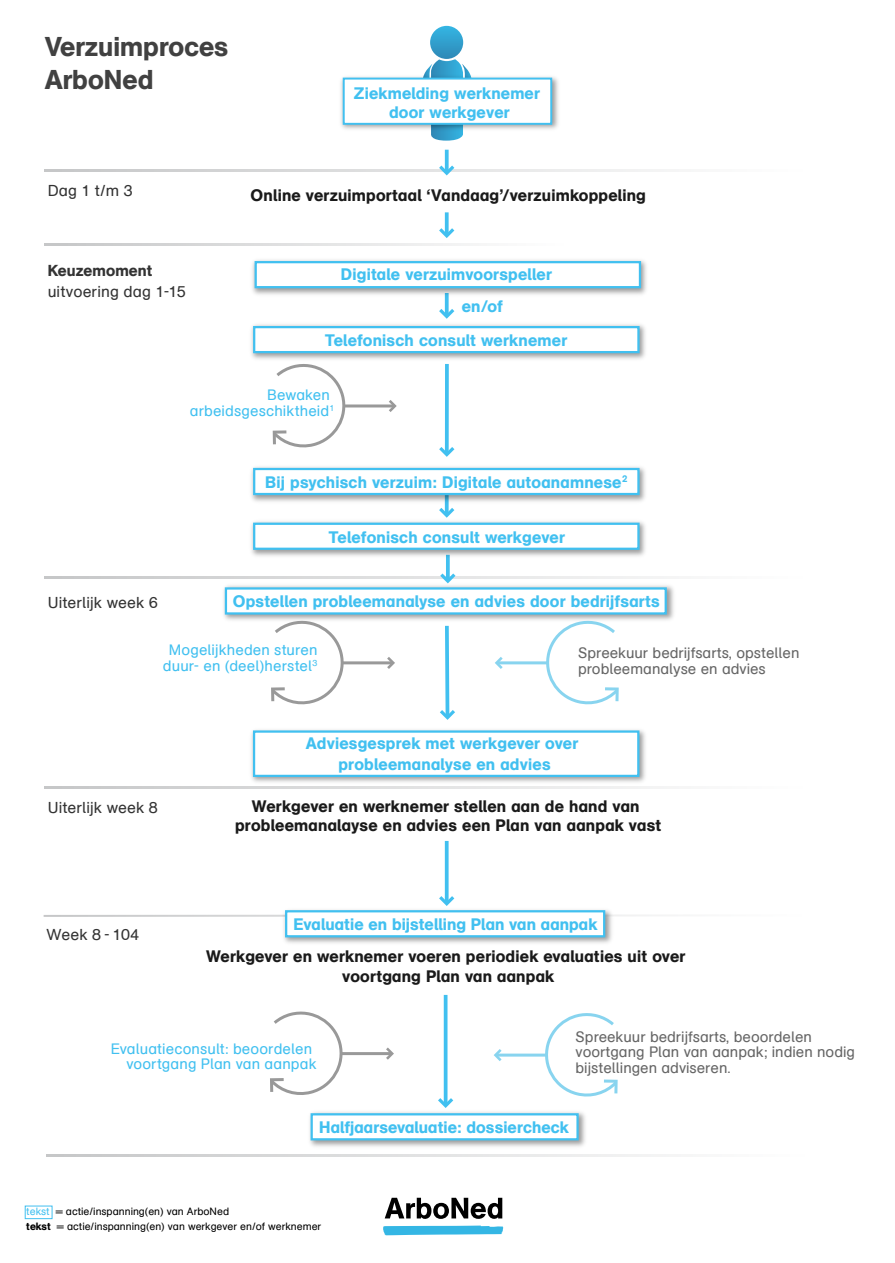
<style>
.page{position:relative;width:895px;height:1263px;background:#fff}
.page>*{position:absolute;margin:0;border:0;box-sizing:border-box;transform-origin:0 0}
.t1{font:27px/32.4px "AG Schoolbook Medium A";color:#414141}
.t2{font:16.5px/21px "AG Schoolbook Medium A";letter-spacing:.01em;color:#41c0f0;text-align:center}
.t3{font:16.5px/19.8px "AG Schoolbook Medium A";letter-spacing:.015em;color:#1a1a1a;text-align:center}
.t4{font:15.75px "AG Schoolbook Regular A";letter-spacing:.005em;color:#333}
.t5{font:15.75px "AG Schoolbook Medium A";letter-spacing:.005em;color:#333}
.t6{font:15px/15.6px "AG Schoolbook Regular A";color:#666}
.t7{font:15px/15.6px "AG Schoolbook Regular A";letter-spacing:.01em;color:#41c0f0;text-align:right}
.t8{font:10.5px/15px "AG Schoolbook Regular A";color:#000}
.s1{color:#41c0f0}
.s2{font-family:"AG Schoolbook Medium A"}
</style>
<div class="page">
<svg style="left:46px;top:1154px;width:623px;height:3px;background:#dcddde"></svg>
<svg style="left:44px;top:914px;width:622px;height:3px"></svg>
<svg style="left:45px;top:243px;width:428px;height:3px"></svg>
<svg style="left:45px;top:576px;width:622px;height:3px;background:#dcddde"></svg>
<svg style="left:45px;top:169px;width:622px;height:3px;background:#dcddde"></svg>
<svg style="left:383px;top:1225px;width:120px;height:10px"></svg>
<svg style="left:384px;top:1198px;width:118px;height:21px"></svg>
<hr style="left:445px;top:150px;width:3px;height:22px;background:#41c0f0">
<svg style="left:439px;top:166px;width:15px;height:9px"></svg>
<hr style="left:445px;top:212px;width:3px;height:22px;background:#41c0f0">
<svg style="left:439px;top:228px;width:15px;height:10px"></svg>
<hr style="left:445px;top:293px;width:3px;height:22px;background:#41c0f0">
<svg style="left:439px;top:309px;width:15px;height:10px"></svg>
<svg style="left:445px;top:364px;width:4px;height:83px"></svg>
<svg style="left:439px;top:447px;width:15px;height:10px"></svg>
<hr style="left:445px;top:492px;width:3px;height:22px;background:#41c0f0">
<svg style="left:439px;top:508px;width:15px;height:10px"></svg>
<hr style="left:446px;top:555px;width:3px;height:25px;background:#41c0f0">
<svg style="left:440px;top:573px;width:15px;height:9px"></svg>
<svg style="left:45px;top:786px;width:622px;height:2px"></svg>
<svg style="left:440px;top:625px;width:15px;height:95px"></svg>
<hr style="left:445px;top:841px;width:3px;height:61px;background:#41c0f0">
<svg style="left:439px;top:896px;width:15px;height:9px"></svg>
<svg style="left:443px;top:995px;width:4px;height:103px"></svg>
<svg style="left:438px;top:1098px;width:15px;height:9px"></svg>
<img style="left:251px;top:467px;width:395px;height:37px">
<div style="left:253px;top:468px;width:386px;height:27px;background:#fff;border:2px solid #41c0f0"></div>
<img style="left:252px;top:260px;width:395px;height:37px">
<div style="left:254px;top:261px;width:387px;height:27px;background:#fff;border:2px solid #41c0f0"></div>
<img style="left:251px;top:324px;width:395px;height:35px">
<div style="left:253px;top:326px;width:386px;height:27px;background:#fff;border:2px solid #41c0f0"></div>
<img style="left:251px;top:521px;width:395px;height:39px">
<div style="left:253px;top:523px;width:386px;height:27px;background:#fff;border:2px solid #41c0f0"></div>
<img style="left:223px;top:582px;width:451px;height:38px">
<div style="left:225px;top:587px;width:441px;height:28px;background:#fff;border:2px solid #41c0f0"></div>
<img style="left:309px;top:1107px;width:277px;height:40px">
<div style="left:310px;top:1113px;width:268px;height:27px;background:#fff;border:2px solid #41c0f0"></div>
<img style="left:280px;top:905px;width:334px;height:38px">
<div style="left:285px;top:910px;width:320px;height:27px;background:#fff;border:2px solid #41c0f0"></div>
<svg style="left:543px;top:618px;width:78px;height:87px"></svg>
<hr style="left:497px;top:661px;width:50px;height:3px;background:#88d4ef">
<svg style="left:495px;top:657px;width:7px;height:12px"></svg>
<svg style="left:269px;top:618px;width:77px;height:87px"></svg>
<hr style="left:342px;top:661px;width:50px;height:3px;background:#999">
<svg style="left:387px;top:657px;width:8px;height:12px"></svg>
<svg style="left:272px;top:364px;width:76px;height:84px"></svg>
<hr style="left:344px;top:404px;width:49px;height:3px;background:#999">
<svg style="left:389px;top:400px;width:7px;height:12px"></svg>
<svg style="left:270px;top:1011px;width:75px;height:84px"></svg>
<hr style="left:341px;top:1052px;width:50px;height:3px;background:#999">
<svg style="left:386px;top:1047px;width:8px;height:13px"></svg>
<svg style="left:542px;top:1013px;width:76px;height:84px"></svg>
<hr style="left:496px;top:1053px;width:50px;height:3px;background:#88d4ef">
<svg style="left:493px;top:1049px;width:8px;height:12px"></svg>
<svg style="left:430px;top:26px;width:33px;height:33px"></svg>
<svg style="left:425px;top:55px;width:44px;height:86px"></svg>
<img style="left:251px;top:730px;width:395px;height:52px">
<div style="left:253px;top:730px;width:386px;height:47px;background:#fff;border:2px solid #41c0f0"></div>
<img style="left:341px;top:72px;width:217px;height:62px">
<div style="left:343px;top:78px;width:209px;height:47px;background:#fff;border:2px solid #41c0f0"></div>
<div style="left:25px;top:1206px;width:27px;height:13px;border:1px solid #41c0f0"></div>
<h1 class="t1" style="left:45px;top:31px;width:185px">Verzuimproces<br>ArboNed</h1>
<p class="t2" style="left:354px;top:83px;width:187px;line-height:19.8px">Ziekmelding werknemer door werkgever</p>
<p class="t4" style="left:48px;top:182px;width:86px">Dag 1 t/m 3</p>
<p class="t5" style="left:48px;top:261px;width:106px">Keuzemoment</p>
<p class="t4" style="left:48px;top:283px;width:139px">uitvoering dag 1-15</p>
<p class="t3" style="left:250px;top:185px;width:397px">Online verzuimportaal ‘Vandaag’/verzuimkoppeling</p>
<p class="t2" style="left:341px;top:263px;width:213px">Digitale verzuimvoorspeller</p>
<p class="t2" style="left:461px;top:296px;width:43px">en/of</p>
<p class="t2" style="left:325px;top:329px;width:244px">Telefonisch consult werknemer</p>
<p class="t7" style="left:190px;top:387px;width:146px">Bewaken arbeidsgeschiktheid<sup>1</sup></p>
<p class="t2" style="left:265px;top:471px;width:363px">Bij psychisch verzuim: Digitale autoanamnese<sup>2</sup></p>
<p class="t4" style="left:48px;top:593px;width:111px">Uiterlijk week 6</p>
<p class="t2" style="left:329px;top:527px;width:237px">Telefonisch consult werkgever</p>
<p class="t2" style="left:233px;top:591px;width:428px">Opstellen probleemanalyse en advies door bedrijfsarts</p>
<p class="t7" style="left:163px;top:643px;width:156px;text-align:center">Mogelijkheden sturen duur- en (deel)herstel<sup>3</sup></p>
<p class="t6" style="left:578px;top:646px;width:223px">Spreekuur bedrijfsarts, opstellen probleemanalyse en advies</p>
<p class="t4" style="left:48px;top:799px;width:111px">Uiterlijk week 8</p>
<p class="t4" style="left:47px;top:925px;width:94px">Week 8 - 104</p>
<p class="t2" style="left:306px;top:732px;width:274px">Adviesgesprek met werkgever over probleemanalyse en advies</p>
<p class="t3" style="left:235px;top:796px;width:427px">Werkgever en werknemer stellen aan de hand van probleemanalayse en advies een Plan van aanpak vast</p>
<p class="t2" style="left:293px;top:914px;width:305px">Evaluatie en bijstelling Plan van aanpak</p>
<p class="t3" style="left:206px;top:946px;width:481px">Werkgever en werknemer voeren periodiek evaluaties uit over voortgang Plan van aanpak</p>
<p class="t7" style="left:111px;top:1041px;width:207px">Evaluatieconsult: beoordelen voortgang Plan van aanpak</p>
<p class="t6" style="left:575px;top:1029px;width:281px">Spreekuur bedrijfsarts, beoordelen voortgang Plan van aanpak; indien nodig bijstellingen adviseren.</p>
<p class="t2" style="left:319px;top:1117px;width:251px">Halfjaarsevaluatie: dossiercheck</p>
<p class="t8" style="left:26px;top:1204px;width:296px"><span class="s1">tekst</span> = actie/inspanning(en) van ArboNed<br><span class="s2">tekst</span> = actie/inspanning(en) van werkgever en/of werknemer</p>
</div>
